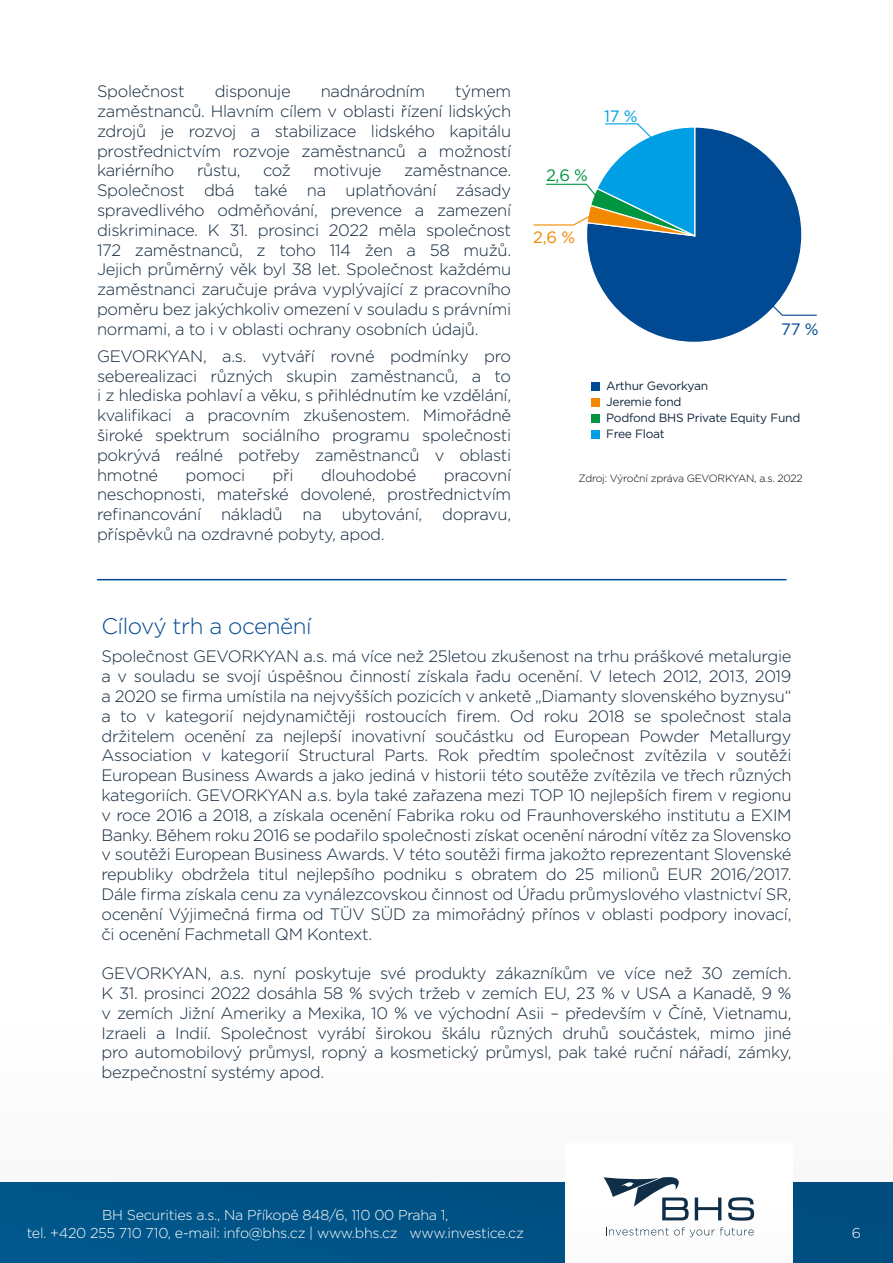
<style>
.page{position:relative;width:893px;height:1263px;background:#fff}
.page>*{position:absolute;margin:0;border:0;box-sizing:border-box;transform-origin:0 0}
.t1{font:300 22.5px "Gotham";letter-spacing:-.02em;color:#014993}
.t2{font:300 16.5px/19.8px "Gotham";letter-spacing:-.02em;color:#11273c;text-align:justify}
.t3{font:16.5px "Gotham";color:#009641}
.t4{font:16.5px "Gotham";color:#f18a00}
.t5{font:16.5px "Gotham";color:#004a94}
.t6{font:16.5px "Gotham";color:#009fe3}
.t7{font:300 14.25px/17.1px "Gotham";letter-spacing:-.02em;color:#fff;text-align:center}
.t8{font:12px/15.9px "Gotham";letter-spacing:-.02em;color:#11273c}
.t9{font:300 10.5px "Gotham";letter-spacing:-.02em;color:#000101}
</style>
<div class="page">
<div style="left:0;top:1182px;width:893px;height:81px;background:#005386"></div>
<div style="left:565px;top:1144px;width:227px;height:119px;background:#fff"></div>
<svg style="left:695px;top:1197px;width:26px;height:23px"></svg>
<svg style="left:728px;top:1197px;width:26px;height:23px"></svg>
<svg style="left:603px;top:1177px;width:86px;height:43px"></svg>
<svg style="left:606px;top:1227px;width:148px;height:10px"></svg>
<div style="left:591px;top:383px;width:9px;height:8px;background:#004a94"></div>
<div style="left:591px;top:398px;width:9px;height:9px;background:#f18a00"></div>
<div style="left:591px;top:414px;width:9px;height:9px;background:#009641"></div>
<div style="left:591px;top:430px;width:9px;height:9px;background:#009fe3"></div>
<svg style="left:587px;top:127px;width:215px;height:215px"></svg>
<hr style="left:97px;top:579px;width:689px;height:1px;background:#004a94">
<svg style="left:764px;top:297px;width:53px;height:19px"></svg>
<svg style="left:533px;top:123px;width:163px;height:115px"></svg>
<p class="t2" style="left:97px;top:81px;width:89px">Společnost</p>
<p class="t2" style="left:215px;top:81px;width:77px">disponuje</p>
<p class="t2" style="left:321px;top:81px;width:106px">nadnárodním</p>
<p class="t2" style="left:97px;top:81px;width:416px;text-indent:358px">týmem zaměstnanců. Hlavním cílem v oblasti řízení lidských zdrojů je rozvoj a stabilizace lidského kapitálu prostřednictvím rozvoje zaměstnanců a možností kariérního</p>
<p class="t2" style="left:197px;top:160px;width:45px">růstu,</p>
<p class="t2" style="left:263px;top:160px;width:29px">což</p>
<p class="t2" style="left:313px;top:160px;width:70px">motivuje</p>
<p class="t2" style="left:97px;top:160px;width:416px;text-indent:307px">zaměstnance.<br>Společnost dbá také na uplatňování zásady spravedlivého odměňování, prevence a zamezení diskriminace. K 31. prosinci 2022 měla společnost 172 zaměstnanců, z toho 114 žen a 58 mužů.<br>Jejich průměrný věk byl 38 let. Společnost každému zaměstnanci zaručuje práva vyplývající z pracovního poměru bez jakýchkoliv omezení v souladu s právními normami, a to i v oblasti ochrany osobních údajů.</p>
<p class="t2" style="left:97px;top:345px;width:416px">GEVORKYAN, a.s. vytváří rovné podmínky pro seberealizaci různých skupin zaměstnanců, a to i z hlediska pohlaví a věku, s přihlédnutím ke vzdělání, kvalifikaci a pracovním zkušenostem. Mimořádně široké spektrum sociálního programu společnosti pokrývá reálné potřeby zaměstnanců v oblasti hmotné</p>
<p class="t2" style="left:186px;top:464px;width:61px">pomoci</p>
<p class="t2" style="left:273px;top:464px;width:22px">při</p>
<p class="t2" style="left:321px;top:464px;width:97px">dlouhodobé</p>
<p class="t2" style="left:97px;top:464px;width:416px;text-indent:347px">pracovní neschopnosti, mateřské dovolené, prostřednictvím refinancování nákladů na ubytování, dopravu, příspěvků na ozdravné pobyty, apod.</p>
<p class="t6" style="left:604px;top:105px;width:35px">17 %</p>
<p class="t3" style="left:546px;top:164px;width:43px">2,6 %</p>
<p class="t4" style="left:533px;top:227px;width:43px">2,6 %</p>
<p class="t5" style="left:781px;top:319px;width:39px">77 %</p>
<p class="t8" style="left:606px;top:378px;width:196px">Arthur Gevorkyan<br>Jeremie fond<br>Podfond BHS Private Equity Fund<br>Free Float</p>
<p class="t9" style="left:578px;top:472px;width:226px">Zdroj: Výroční zpráva GEVORKYAN, a.s. 2022</p>
<h1 class="t1" style="left:101px;top:612px;width:212px">Cílový trh a ocenění</h1>
<p class="t2" style="left:101px;top:646px;width:692px">Společnost GEVORKYAN a.s. má více než 25letou zkušenost na trhu práškové metalurgie a v souladu se svojí úspěšnou činností získala řadu ocenění. V letech 2012, 2013, 2019 a 2020 se firma umístila na nejvyšších pozicích v anketě „Diamanty slovenského byznysu“ a to v kategorií nejdynamičtěji rostoucích firem. Od roku 2018 se společnost stala držitelem ocenění za nejlepší inovativní součástku od European Powder Metallurgy Association v kategorií Structural Parts. Rok předtím společnost zvítězila v soutěži European Business Awards a jako jediná v historii této soutěže zvítězila ve třech různých kategoriích. GEVORKYAN a.s. byla také zařazena mezi TOP 10 nejlepších firem v regionu v roce 2016 a 2018, a získala ocenění Fabrika roku od Fraunhoverského institutu a EXIM Banky. Během roku 2016 se podařilo společnosti získat ocenění národní vítěz za Slovensko v soutěži European Business Awards. V této soutěži firma jakožto reprezentant Slovenské republiky obdržela titul nejlepšího podniku s obratem do 25 milionů EUR 2016/2017.<br>Dále firma získala cenu za vynálezcovskou činnost od Úřadu průmyslového vlastnictví SR, ocenění Výjimečná firma od TÜV SÜD za mimořádný přínos v oblasti podpory inovací, či ocenění Fachmetall QM Kontext.</p>
<p class="t2" style="left:101px;top:963px;width:692px">GEVORKYAN, a.s. nyní poskytuje své produkty zákazníkům ve více než 30 zemích.<br>K 31. prosinci 2022 dosáhla 58 % svých tržeb v zemích EU, 23 % v USA a Kanadě, 9 % v zemích Jižní Ameriky a Mexika, 10 % ve východní Asii – především v Číně, Vietnamu, Izraeli a Indií. Společnost vyrábí širokou škálu různých druhů součástek, mimo jiné pro automobilový průmysl, ropný a kosmetický průmysl, pak také ruční nářadí, zámky, bezpečnostní systémy apod.</p>
<p class="t7" style="left:27px;top:1206px;width:499px">BH Securities a.s., Na Příkopě 848/6, 110 00 Praha 1,<br>tel. +420 255 710 710, e-mail: info@bhs.cz | www.bhs.cz www.investice.cz</p>
<p class="t7" style="left:852px;top:1223px;width:11px">6</p>
</div>
